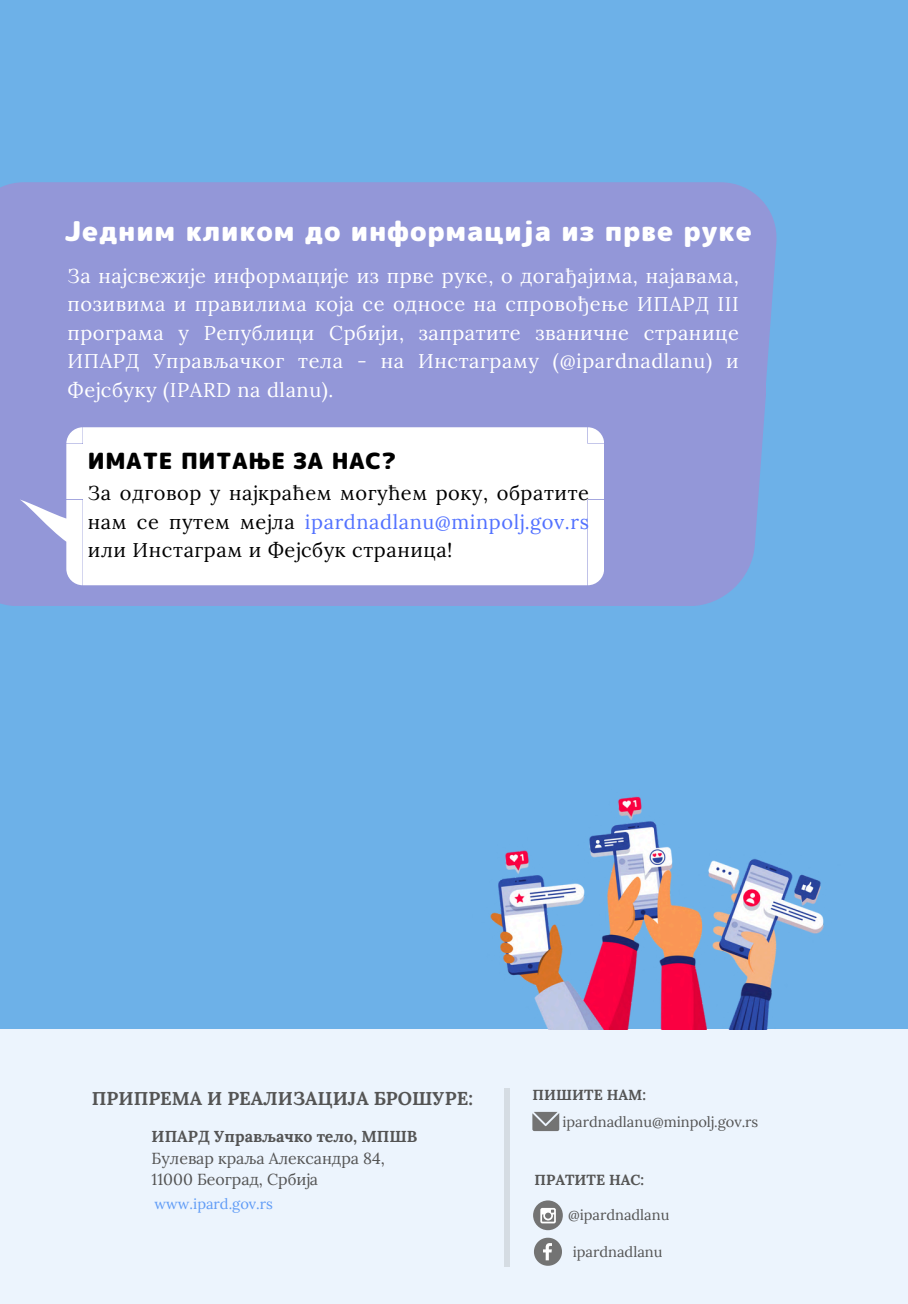
<style>
.page{position:relative;width:908px;height:1304px;background:#fff}
.page>*{position:absolute;margin:0;border:0;box-sizing:border-box;transform-origin:0 0}
.t1{font:27.2px "rounded mplus 1 p black";letter-spacing:.03em;color:#fff}
.t2{font:22.4px "rounded mplus 1 p black";letter-spacing:.03em;color:#000}
.t3{font:20px/28.4px "Lora";letter-spacing:.03em;color:#fff;text-align:justify}
.t4{font:20px/28.4px "Lora";letter-spacing:.03em;color:#000;text-align:justify}
.t5{font:700 18.6px "Lora";color:#545454}
.t6{font:16px "Lora";color:#545454}
.t7{font:700 16px "Lora";color:#545454}
.t8{font:14.6px "Lora";color:#545454}
.t9{font:700 14.6px "Lora";color:#545454}
.t10{font:14.6px "Lora";color:#609cf6}
.s1{color:#5271ff}
</style>
<div class="page">
<div style="left:0;top:0;width:907px;height:1303px;background:#6db1e8"></div>
<div style="left:0;top:1029px;width:907px;height:274px;background:#ecf4fd"></div>
<img style="left:490px;top:796px;width:334px;height:233px">
<div style="left:504px;top:1088px;width:6px;height:178px;background:#d5dce3"></div>
<svg style="left:534px;top:1237px;width:28px;height:28px"></svg>
<div style="left:533px;top:1200px;width:30px;height:30px;background:#737373;border-radius:50%"></div>
<svg style="left:540px;top:1208px;width:16px;height:15px"></svg>
<svg style="left:532px;top:1111px;width:27px;height:20px"></svg>
<div style="left:0;top:456px;width:762px;height:150px;background:#9397d8"></div>
<div style="left:0;top:182px;width:776px;height:274px;background:#9397d8"></div>
<svg style="left:20px;top:427px;width:584px;height:158px;fill:#fff"></svg>
<h5 class="t1" style="left:65px;top:212px;width:688px">Једним кликом до информација из прве руке</h5>
<p class="t3" style="left:68px;top:261px;width:672px">За најсвежије информације из прве руке, о догађајима, најавама, позивима и правилима која се односе на спровођење ИПАРД III програма у Републици Србији, запратите званичне странице ИПАРД Управљачког тела - на Инстаграму (@ipardnadlanu) и Фејсбуку (IPARD na dlanu).</p>
<p class="t2" style="left:88px;top:445px;width:310px">ИМАТЕ ПИТАЊЕ ЗА НАС?</p>
<p class="t4" style="left:88px;top:478px;width:502px">За одговор у најкраћем могућем року, обратите нам се путем мејла <span class="s1">ipardnadlanu@minpolj.gov.rs </span>или Инстаграм и Фејсбук страница!</p>
<h3 class="t5" style="left:92px;top:1086px;width:382px">ПРИПРЕМА И РЕАЛИЗАЦИЈА БРОШУРЕ:</h3>
<h2 class="t7" style="left:152px;top:1126px;width:267px">ИПАРД Управљачко тело, МПШВ</h2>
<h4 class="t6" style="left:152px;top:1147px;width:235px">Булевар краља Александра 84,</h4>
<p class="t6" style="left:152px;top:1168px;width:168px">11000 Београд, Србија</p>
<p class="t10" style="left:154px;top:1194px;width:120px">www.ipard.gov.rs</p>
<h5 class="t9" style="left:532px;top:1085px;width:115px">ПИШИТЕ НАМ:</h5>
<p class="t8" style="left:562px;top:1112px;width:197px">ipardnadlanu@minpolj.gov.rs</p>
<p class="t9" style="left:534px;top:1169px;width:111px">ПРАТИТЕ НАС:</p>
<p class="t8" style="left:568px;top:1205px;width:103px">@ipardnadlanu</p>
<p class="t8" style="left:573px;top:1241px;width:91px">ipardnadlanu</p>
</div>
